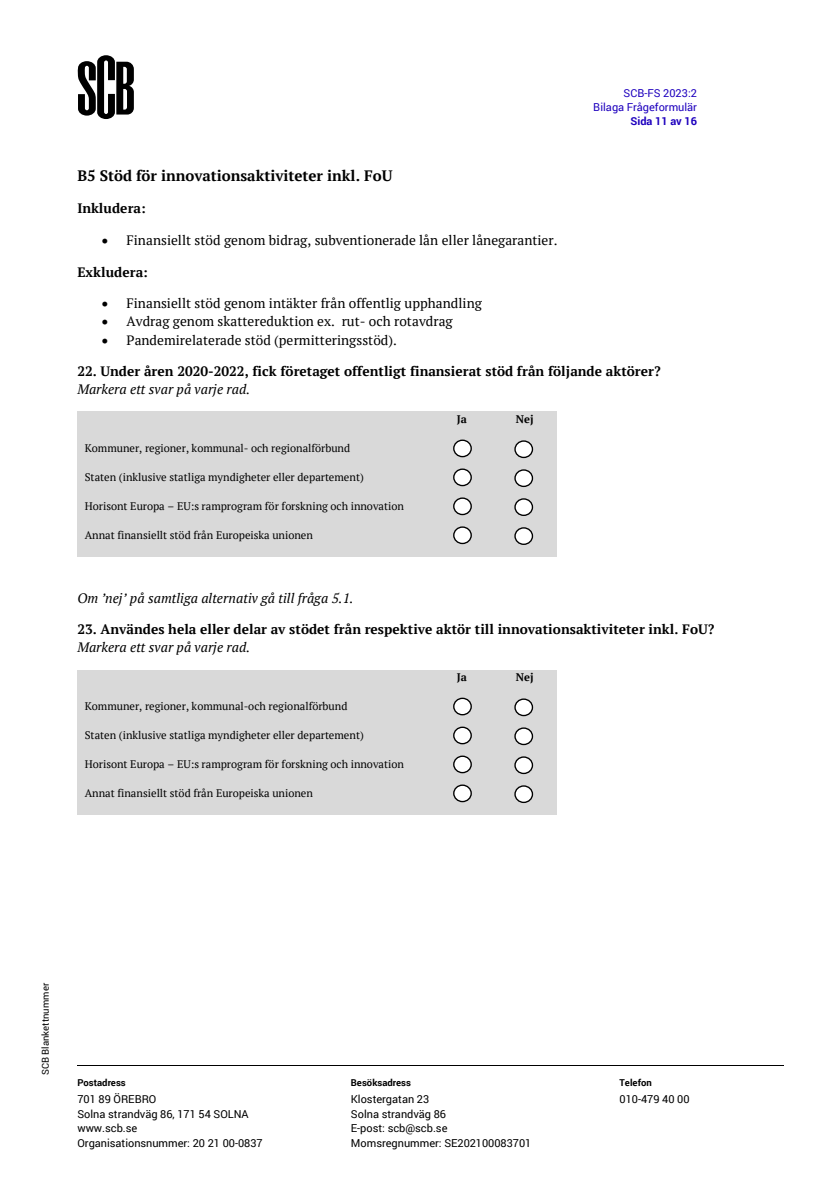
<style>
.page{position:relative;width:819px;height:1201px;background:#fff}
.page>*{position:absolute;margin:0;border:0;box-sizing:border-box;transform-origin:0 0}
.t1{font:700 15.05px "PT Serif";letter-spacing:-.005em;color:#000}
.t2{font:700 13.65px/18.2px "PT Serif";letter-spacing:.005em;color:#000}
.t3{font:13.65px "PT Serif";color:#000}
.t4{font:italic 13.65px "PT Serif";color:#000}
.t5{font:11.03px "PT Serif";color:#000}
.t6{font:11.03px/14.3px "Roboto";color:#000}
.t7{font:11.03px/14.3px "Roboto";color:#1e00be;text-align:right}
.t8{font:700 11.03px "PT Serif";color:#000}
.t9{font:700 9.45px "Roboto";letter-spacing:.005em;color:#000}
.t10{font:9.45px "Roboto";letter-spacing:.005em;color:#000}
.s1{font-weight:700}
.s2{font-weight:400;font-style:italic}
</style>
<div class="page">
<hr style="left:77px;top:1064px;width:258px;height:1px;background:#000">
<hr style="left:351px;top:1064px;width:253px;height:1px;background:#000">
<hr style="left:620px;top:1064px;width:164px;height:1px;background:#000">
<svg style="left:78px;top:55px;width:56px;height:64px"></svg>
<div style="left:77px;top:412px;width:353px;height:29px;background:#d9d9d9"></div>
<div style="left:430px;top:412px;width:63px;height:29px;background:#d9d9d9"></div>
<div style="left:493px;top:412px;width:63px;height:29px;background:#d9d9d9"></div>
<div style="left:77px;top:441px;width:353px;height:29px;background:#d9d9d9"></div>
<div style="left:430px;top:441px;width:63px;height:29px;background:#d9d9d9"></div>
<div style="left:493px;top:441px;width:63px;height:29px;background:#d9d9d9"></div>
<div style="left:77px;top:470px;width:353px;height:29px;background:#d9d9d9"></div>
<div style="left:430px;top:470px;width:63px;height:29px;background:#d9d9d9"></div>
<div style="left:493px;top:470px;width:63px;height:29px;background:#d9d9d9"></div>
<div style="left:77px;top:499px;width:353px;height:29px;background:#d9d9d9"></div>
<div style="left:430px;top:499px;width:63px;height:29px;background:#d9d9d9"></div>
<div style="left:493px;top:499px;width:63px;height:29px;background:#d9d9d9"></div>
<div style="left:77px;top:528px;width:353px;height:28px;background:#d9d9d9"></div>
<div style="left:430px;top:528px;width:63px;height:28px;background:#d9d9d9"></div>
<div style="left:493px;top:528px;width:63px;height:28px;background:#d9d9d9"></div>
<div style="left:77px;top:670px;width:353px;height:29px;background:#d9d9d9"></div>
<div style="left:430px;top:670px;width:63px;height:29px;background:#d9d9d9"></div>
<div style="left:493px;top:670px;width:63px;height:29px;background:#d9d9d9"></div>
<div style="left:77px;top:699px;width:353px;height:29px;background:#d9d9d9"></div>
<div style="left:430px;top:699px;width:63px;height:29px;background:#d9d9d9"></div>
<div style="left:493px;top:699px;width:63px;height:29px;background:#d9d9d9"></div>
<div style="left:77px;top:728px;width:353px;height:29px;background:#d9d9d9"></div>
<div style="left:430px;top:728px;width:63px;height:29px;background:#d9d9d9"></div>
<div style="left:493px;top:728px;width:63px;height:29px;background:#d9d9d9"></div>
<div style="left:77px;top:757px;width:353px;height:29px;background:#d9d9d9"></div>
<div style="left:430px;top:757px;width:63px;height:29px;background:#d9d9d9"></div>
<div style="left:493px;top:757px;width:63px;height:29px;background:#d9d9d9"></div>
<div style="left:77px;top:786px;width:353px;height:28px;background:#d9d9d9"></div>
<div style="left:430px;top:786px;width:63px;height:28px;background:#d9d9d9"></div>
<div style="left:493px;top:786px;width:63px;height:28px;background:#d9d9d9"></div>
<div style="left:454px;top:440px;width:17px;height:16px;background:#fff;border-radius:50%"></div>
<div style="left:453px;top:439px;width:19px;height:18px;border:1px solid #000;border-radius:50%"></div>
<div style="left:515px;top:441px;width:17px;height:16px;background:#fff;border-radius:50%"></div>
<div style="left:514px;top:440px;width:19px;height:18px;border:1px solid #000;border-radius:50%"></div>
<div style="left:454px;top:469px;width:17px;height:16px;background:#fff;border-radius:50%"></div>
<div style="left:453px;top:468px;width:19px;height:18px;border:1px solid #000;border-radius:50%"></div>
<div style="left:515px;top:470px;width:17px;height:16px;background:#fff;border-radius:50%"></div>
<div style="left:514px;top:469px;width:19px;height:18px;border:1px solid #000;border-radius:50%"></div>
<div style="left:454px;top:498px;width:17px;height:16px;background:#fff;border-radius:50%"></div>
<div style="left:453px;top:497px;width:19px;height:18px;border:1px solid #000;border-radius:50%"></div>
<div style="left:515px;top:499px;width:17px;height:16px;background:#fff;border-radius:50%"></div>
<div style="left:514px;top:498px;width:19px;height:18px;border:1px solid #000;border-radius:50%"></div>
<svg style="left:454px;top:527px;width:17px;height:16px"></svg>
<div style="left:453px;top:526px;width:19px;height:18px;border:1px solid #000;border-radius:50%"></div>
<div style="left:515px;top:528px;width:17px;height:16px;background:#fff;border-radius:50%"></div>
<div style="left:514px;top:527px;width:19px;height:18px;border:1px solid #000;border-radius:50%"></div>
<svg style="left:454px;top:698px;width:17px;height:16px"></svg>
<div style="left:453px;top:697px;width:19px;height:18px;border:1px solid #000;border-radius:50%"></div>
<div style="left:515px;top:699px;width:17px;height:16px;background:#fff;border-radius:50%"></div>
<div style="left:514px;top:698px;width:19px;height:18px;border:1px solid #000;border-radius:50%"></div>
<div style="left:454px;top:727px;width:17px;height:16px;background:#fff;border-radius:50%"></div>
<div style="left:453px;top:726px;width:19px;height:18px;border:1px solid #000;border-radius:50%"></div>
<div style="left:515px;top:728px;width:17px;height:16px;background:#fff;border-radius:50%"></div>
<div style="left:514px;top:727px;width:19px;height:18px;border:1px solid #000;border-radius:50%"></div>
<div style="left:454px;top:756px;width:17px;height:16px;background:#fff;border-radius:50%"></div>
<div style="left:453px;top:755px;width:19px;height:18px;border:1px solid #000;border-radius:50%"></div>
<div style="left:515px;top:757px;width:17px;height:16px;background:#fff;border-radius:50%"></div>
<div style="left:514px;top:756px;width:19px;height:18px;border:1px solid #000;border-radius:50%"></div>
<div style="left:454px;top:785px;width:17px;height:16px;background:#fff;border-radius:50%"></div>
<div style="left:453px;top:784px;width:19px;height:18px;border:1px solid #000;border-radius:50%"></div>
<div style="left:515px;top:786px;width:17px;height:16px;background:#fff;border-radius:50%"></div>
<div style="left:514px;top:785px;width:19px;height:18px;border:1px solid #000;border-radius:50%"></div>
<p class="t7" style="left:593px;top:85px;width:105px">SCB-FS 2023:2<br>Bilaga Frågeformulär<br><span class="s1">Sida 11 av 16</span></p>
<p class="t1" style="left:77px;top:166px;width:316px">B5 Stöd för innovationsaktiviteter inkl. FoU</p>
<p class="t2" style="left:77px;top:199px;width:70px">Inkludera:</p>
<p class="t3" style="left:102px;top:231px;width:457px">• Finansiellt stöd genom bidrag, subventionerade lån eller lånegarantier.</p>
<p class="t2" style="left:77px;top:262px;width:72px">Exkludera:</p>
<p class="t3" style="left:102px;top:294px;width:381px">• Finansiellt stöd genom intäkter från offentlig upphandling</p>
<p class="t3" style="left:102px;top:313px;width:352px">• Avdrag genom skattereduktion ex. rut- och rotavdrag</p>
<p class="t3" style="left:102px;top:331px;width:296px">• Pandemirelaterade stöd (permitteringsstöd).</p>
<p class="t2" style="left:77px;top:362px;width:585px">22. Under åren 2020-2022, fick företaget offentligt finansierat stöd från följande aktörer?<br><span class="s2">Markera ett svar på varje rad.</span></p>
<p class="t8" style="left:457px;top:412px;width:12px">Ja</p>
<p class="t8" style="left:516px;top:412px;width:19px">Nej</p>
<p class="t5" style="left:85px;top:441px;width:267px">Kommuner, regioner, kommunal- och regionalförbund</p>
<p class="t5" style="left:85px;top:470px;width:280px">Staten (inklusive statliga myndigheter eller departement)</p>
<p class="t5" style="left:85px;top:499px;width:321px">Horisont Europa – EU:s ramprogram för forskning och innovation</p>
<p class="t5" style="left:85px;top:528px;width:230px">Annat finansiellt stöd från Europeiska unionen</p>
<p class="t4" style="left:77px;top:589px;width:278px">Om ’nej’ på samtliga alternativ gå till fråga 5.1.</p>
<p class="t2" style="left:77px;top:620px;width:638px">23. Användes hela eller delar av stödet från respektive aktör till innovationsaktiviteter inkl. FoU?<br><span class="s2">Markera ett svar på varje rad.</span></p>
<p class="t8" style="left:457px;top:670px;width:12px">Ja</p>
<p class="t8" style="left:516px;top:670px;width:19px">Nej</p>
<p class="t5" style="left:85px;top:699px;width:264px">Kommuner, regioner, kommunal-och regionalförbund</p>
<p class="t5" style="left:85px;top:728px;width:280px">Staten (inklusive statliga myndigheter eller departement)</p>
<p class="t5" style="left:85px;top:757px;width:321px">Horisont Europa – EU:s ramprogram för forskning och innovation</p>
<p class="t5" style="left:85px;top:786px;width:230px">Annat finansiellt stöd från Europeiska unionen</p>
<p class="t10" style="left:39px;top:1075px;width:94px;rotate:-90deg">SCB Blankettnummer</p>
<p class="t9" style="left:77px;top:1076px;width:50px">Postadress</p>
<p class="t9" style="left:351px;top:1076px;width:62px">Besöksadress</p>
<p class="t9" style="left:619px;top:1076px;width:34px">Telefon</p>
<p class="t6" style="left:77px;top:1091px;width:187px">701 89 ÖREBRO<br>Solna strandväg 86, 171 54 SOLNA www.scb.se<br>Organisationsnummer: 20 21 00-0837</p>
<p class="t6" style="left:351px;top:1091px;width:182px">Klostergatan 23<br>Solna strandväg 86<br>E-post: scb@scb.se<br>Momsregnummer: SE202100083701</p>
<p class="t6" style="left:619px;top:1091px;width:72px">010-479 40 00</p>
</div>
